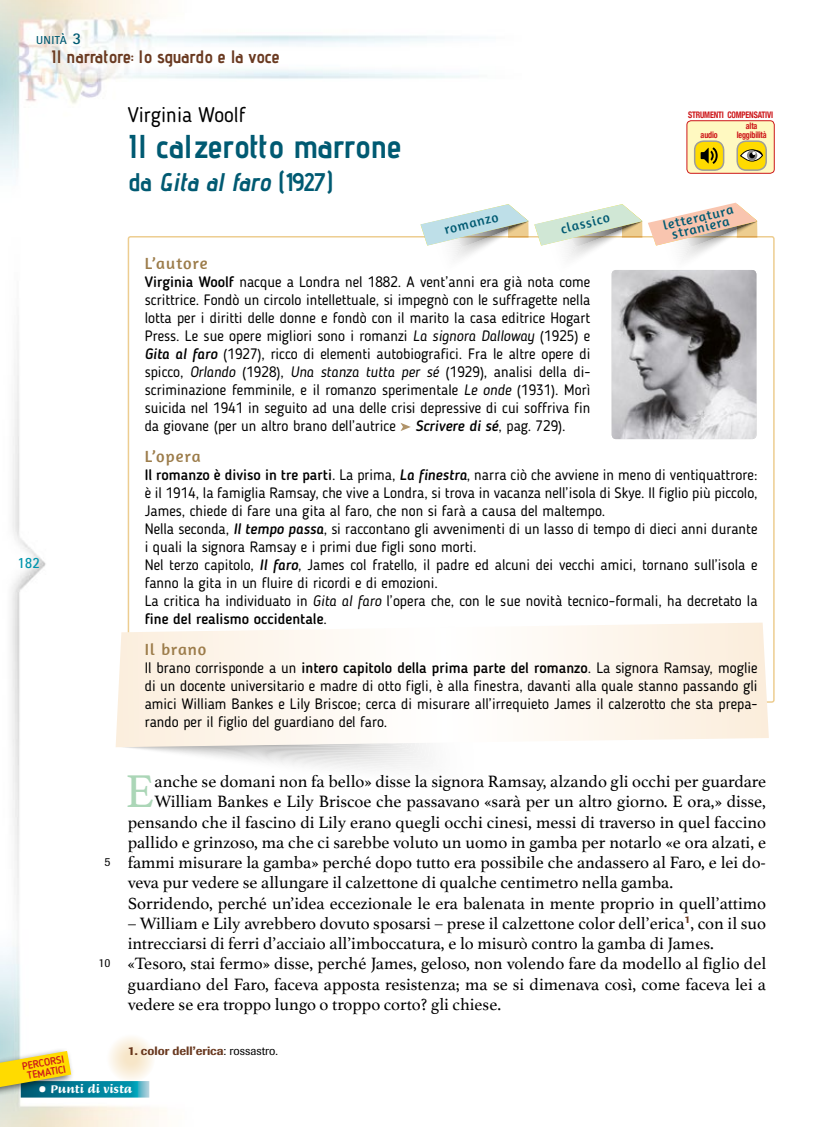
<style>
.page{position:relative;width:830px;height:1127px;background:#fff}
.page>*{position:absolute;margin:0;border:0;box-sizing:border-box;transform-origin:0 0}
.t1{font:48.15px "Athelas";color:#abd6b7}
.t2{font:700 33px "Advent Pro";color:#005a72}
.t3{font:italic 700 25.5px "Advent Pro";color:#005a72}
.t4{font:21px "Blogger Sans";color:#000}
.t5{font:700 18px "Advent Pro";color:#6a3a21}
.t6{font:17.25px/20.2px "Athelas";color:#000}
.t7{font:16.5px "Amaranth";letter-spacing:.07em;color:#9c7c4a}
.t8{font:700 15.75px "Rotis Sans Serif Std";color:#0094ac;scale:.9 1}
.t9{font:15px/18px "Blogger Sans";color:#000;text-align:justify}
.t10{font:italic 500 15px "Blogger Sans";color:#000}
.t11{font:13.5px/10.5px "Amaranth";color:#005a72;text-align:center}
.t12{font:500 12px "Imago";color:#6a3a21}
.t13{font:700 12px "Briem Script Std";color:#fff;scale:1.04 1}
.t14{font:12px "Imago";color:#000}
.t15{font:700 11.55px "Rotis Sans Serif Std";letter-spacing:.03em;color:#005a72}
.t16{font:500 10.5px/10.5px "Blogger Sans";color:#cd171a;text-align:center}
.t17{font:700 condensed 9px/11.2px "Helvetica Neue";letter-spacing:-.02em;color:#cd171a;scale:.89 1}
.s1{font-size:16.5px}
.s2{font-style:normal}
.s3{font-weight:500}
.s4{font-style:italic}
.s5{font-weight:500;font-style:italic}
.s6{font-weight:400;font-style:normal}
.s7{font-weight:400;color:#000}
</style>
<div class="page">
<img style="left:0;top:0;width:775px;height:1127px">
<svg style="left:74px;top:1081px;width:75px;height:16px"></svg>
<div style="left:0;top:1047px;width:74px;height:54px;background:#000;opacity:.6"></div>
<svg style="left:0;top:1051px;width:71px;height:36px"></svg>
<svg style="left:117px;top:747px;width:377px;height:54px"></svg>
<svg style="left:117px;top:747px;width:340px;height:31px"></svg>
<svg style="left:117px;top:747px;width:319px;height:18px"></svg>
<svg style="left:117px;top:747px;width:306px;height:9px"></svg>
<svg style="left:116px;top:622px;width:652px;height:125px"></svg>
<svg style="left:420px;top:203px;width:338px;height:71px"></svg>
<svg style="left:400px;top:423px;width:10px;height:8px"></svg>
<img style="left:611px;top:270px;width:145px;height:169px">
<div style="left:686px;top:121px;width:87px;height:52px;background:#fff9c1;border-radius:4px"></div>
<div style="left:686px;top:120px;width:88px;height:54px;border:1px solid #cd171a;border-radius:4px"></div>
<div style="left:736px;top:141px;width:29px;height:29px;background:#ffdb00;border-radius:9px"></div>
<svg style="left:740px;top:149px;width:22px;height:13px"></svg>
<div style="left:736px;top:140px;width:30px;height:31px;border:2px solid #9d9d9c;border-radius:9px"></div>
<div style="left:694px;top:141px;width:29px;height:29px;background:#ffdb00;border-radius:9px"></div>
<svg style="left:700px;top:147px;width:17px;height:17px"></svg>
<div style="left:693px;top:140px;width:31px;height:31px;border:2px solid #9d9d9c;border-radius:9px"></div>
<svg style="left:106px;top:1033px;width:49px;height:49px"></svg>
<p class="t15" style="left:36px;top:32px;width:47px">unità <span class="s1">3</span></p>
<p class="t5" style="left:51px;top:46px;width:230px">Il narratore: lo sguardo e la voce</p>
<h3 class="t4" style="left:128px;top:102px;width:119px">Virginia Woolf</h3>
<h2 class="t2" style="left:128px;top:127px;width:275px">Il calzerotto marrone</h2>
<h3 class="t3" style="left:128px;top:166px;width:208px"><span class="s2">d a</span> Gita al faro <span class="s2">( 1927 )</span></h3>
<p class="t17" style="left:745px;top:109px;width:32px;text-indent:-58px">STRUMENTI COMPENSATIVI alta</p>
<p class="t17" style="left:700px;top:129px;width:21px">audio</p>
<p class="t17" style="left:736px;top:128px;width:35px">leggibilità</p>
<p class="t11" style="left:443px;top:225px;width:57px;rotate:-14deg">romanzo</p>
<p class="t11" style="left:559px;top:224px;width:52px;rotate:-14deg">classico</p>
<p class="t11" style="left:662px;top:220px;width:73px;rotate:-13deg">letteratura straniera</p>
<p class="t8" style="left:17px;top:552px;width:27px">182</p>
<p class="t16" style="left:21px;top:1061px;width:44px;rotate:-10deg">PERCORSI<br>TEMATICI</p>
<p class="t7" style="left:145px;top:254px;width:64px">L’autore</p>
<p class="t9" style="left:145px;top:273px;width:447px"><span class="s3">Virginia Woolf</span> nacque a Londra nel 1882. A vent’anni era già nota come scrittrice. Fondò un circolo intellettuale, si impegnò con le suffragette nella lotta per i diritti delle donne e fondò con il marito la casa editrice Hogart Press. Le sue opere migliori sono i romanzi <span class="s4">La signora Dalloway</span> (1925) e <span class="s5">Gita al faro</span> (1927), ricco di elementi autobiografici. Fra le altre opere di spicco, <span class="s4">Orlando</span> (1928), <span class="s4">Una stanza tutta per sé</span> (1929), analisi della di&shy;scriminazione femminile, e il romanzo sperimentale <span class="s4">Le onde</span> (1931). Morì suicida nel 1941 in seguito ad una delle crisi depressive di cui soffriva fin da giovane (per un altro brano dell’autrice</p>
<p class="t10" style="left:415px;top:417px;width:152px">Scrivere di sé<span class="s6">, pag. 729).</span></p>
<p class="t7" style="left:145px;top:447px;width:57px">L’opera</p>
<p class="t9" style="left:145px;top:466px;width:614px;text-align:left"><span class="s3">Il romanzo è diviso in tre parti</span>. La prima, <span class="s5">La finestra</span>, narra ciò che avviene in meno di ventiquattrore: è il 1914, la famiglia Ramsay, che vive a Londra, si trova in vacanza nell’isola di Skye. Il figlio più piccolo, James, chiede di fare una gita al faro, che non si farà a causa del maltempo.<br>Nella seconda, <span class="s5">Il tempo passa</span>, si raccontano gli avvenimenti di un lasso di tempo di dieci anni durante i quali la signora Ramsay e i primi due figli sono morti.<br>Nel terzo capitolo, <span class="s5">Il faro</span>, James col fratello, il padre ed alcuni dei vecchi amici, tornano sull’isola e fanno la gita in un fluire di ricordi e di emozioni.<br>La critica ha individuato in <span class="s4">Gita al faro</span> l’opera che, con le sue novità tecnico–formali, ha decretato la <span class="s3">fine del realismo occidentale</span>.</p>
<p class="t7" style="left:145px;top:639px;width:63px">Il brano</p>
<p class="t9" style="left:145px;top:658px;width:614px">Il brano corrisponde a un <span class="s3">intero capitolo della prima parte del romanzo</span>. La signora Ramsay, moglie di un docente universitario e madre di otto figli, è alla finestra, davanti alla quale stanno passando gli amici William Bankes e Lily Briscoe; cerca di misurare all’irrequieto James il calzerotto che sta prepa&shy;rando per il figlio del guardiano del faro.</p>
<p class="t14" style="left:105px;top:855px;width:7px">5</p>
<p class="t14" style="left:99px;top:956px;width:13px">10</p>
<h1 class="t1" style="left:125px;top:753px;width:31px">E</h1>
<p class="t6" style="left:154px;top:771px;width:612px">anche se domani non fa bello» disse la signora Ramsay, alzando gli occhi per guardare</p>
<p class="t6" style="left:154px;top:791px;width:612px">William Bankes e Lily Briscoe che passavano «sarà per un altro giorno. E ora,» disse,</p>
<p class="t6" style="left:128px;top:811px;width:639px">pensando che il fascino di Lily erano quegli occhi cinesi, messi di traverso in quel faccino</p>
<p class="t6" style="left:128px;top:831px;width:639px">pallido e grinzoso, ma che ci sarebbe voluto un uomo in gamba per notarlo «e ora alzati, e</p>
<p class="t6" style="left:128px;top:852px;width:639px">fammi misurare la gamba» perché dopo tutto era possibile che andassero al Faro, e lei do-</p>
<p class="t6" style="left:128px;top:872px;width:546px">veva pur vedere se allungare il calzettone di qualche centimetro nella gamba.</p>
<p class="t6" style="left:128px;top:892px;width:639px">Sorridendo, perché un’idea eccezionale le era balenata in mente proprio in quell’attimo</p>
<p class="t6" style="left:128px;top:912px;width:639px">– William e Lily avrebbero dovuto sposarsi – prese il calzettone color dell’erica<sup>1</sup>, con il suo intrecciarsi di ferri d’acciaio all’imboccatura, e lo misurò contro la gamba di James. «Tesoro, stai fermo» disse, perché James, geloso, non volendo fare da modello al figlio del guardiano del Faro, faceva apposta resistenza; ma se si dimenava così, come faceva lei a vedere se era troppo lungo o troppo corto? gli chiese.</p>
<p class="t12" style="left:128px;top:1043px;width:152px">1. color dell’erica<span class="s7">: rossastro.</span></p>
<p class="t13" style="left:38px;top:1082px;width:92px">• Punti di vista</p>
</div>
